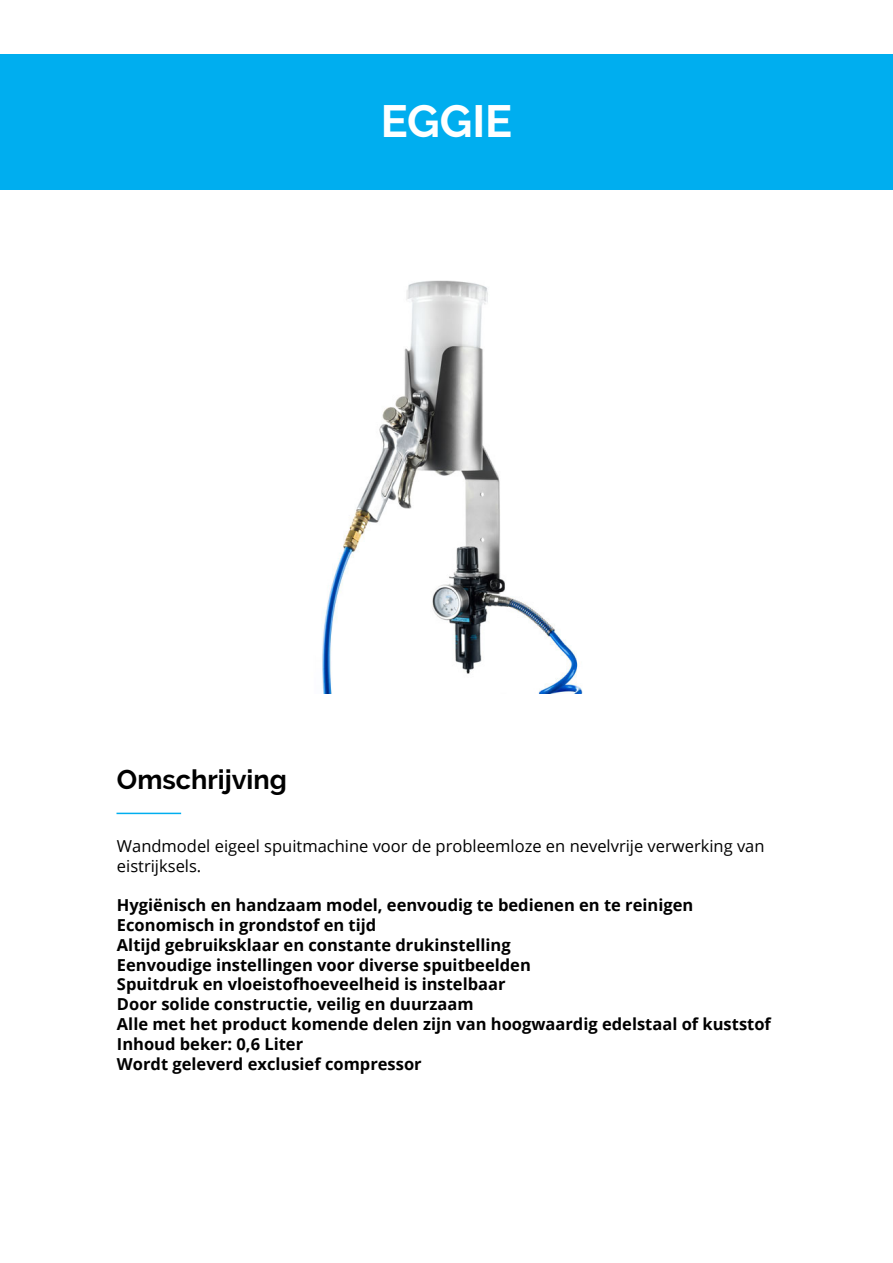
<style>
.page{position:relative;width:893px;height:1263px;background:#fff}
.page>*{position:absolute;margin:0;border:0;box-sizing:border-box;transform-origin:0 0}
.t1{font:700 45px "Raleway";color:#fff}
.t2{font:700 27px "Raleway";color:#000}
.t3{font:700 16.5px/19.8px "Open Sans";color:#000}
.t4{font:16.5px/19.8px "Open Sans";color:#000}
</style>
<div class="page">
<div style="left:0;top:54px;width:892px;height:135px;background:#00aeef"></div>
<hr style="left:117px;top:813px;width:64px;height:1px;background:#00aeef">
<img style="left:322px;top:280px;width:261px;height:413px">
<h1 class="t1" style="left:381px;top:94px;width:133px">EGGIE</h1>
<h2 class="t2" style="left:117px;top:763px;width:172px">Omschrijving</h2>
<p class="t4" style="left:117px;top:835px;width:649px">Wandmodel eigeel spuitmachine voor de probleemloze en nevelvrije verwerking van eistrijksels.</p>
<p class="t3" style="left:117px;top:895px;width:655px">Hygiënisch en handzaam model, eenvoudig te bedienen en te reinigen Economisch in grondstof en tijd<br>Altijd gebruiksklaar en constante drukinstelling<br>Eenvoudige instellingen voor diverse spuitbeelden<br>Spuitdruk en vloeistofhoeveelheid is instelbaar<br>Door solide constructie, veilig en duurzaam<br>Alle met het product komende delen zijn van hoogwaardig edelstaal of kuststof Inhoud beker: 0,6 Liter<br>Wordt geleverd exclusief compressor</p>
</div>
